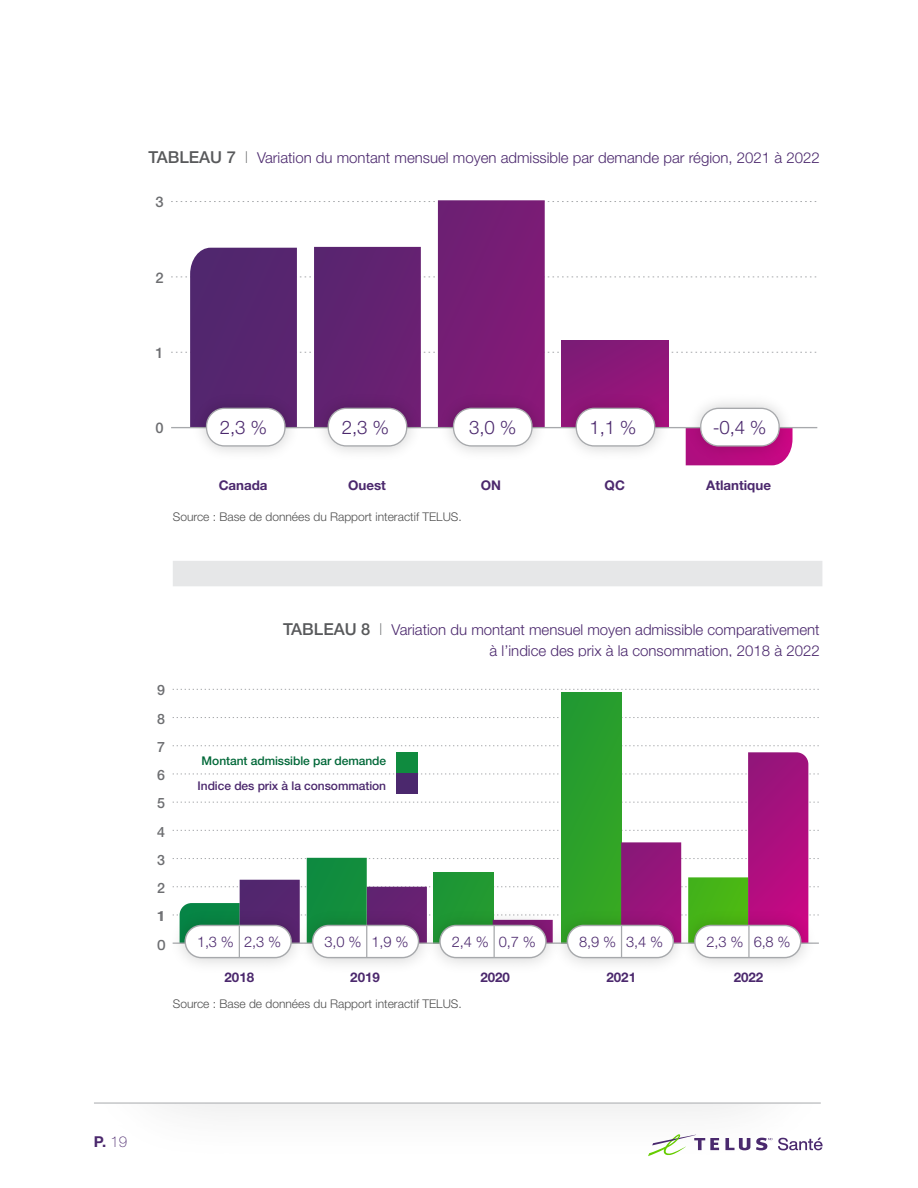
<style>
.page{position:relative;width:918px;height:1188px;background:#fff}
.page>*{position:absolute;margin:0;border:0;box-sizing:border-box;transform-origin:0 0}
.t1{font:300 18.75px "Helvetica Neue LT Std";color:#4b286d}
.t2{font:300 15px/21px "Helvetica Neue LT Std";color:#4b286d;text-align:right}
.t3{font:700 15px "Helvetica Neue LT Std";color:#4b286d}
.t4{font:300 14.7px "Helvetica Neue LT Std";color:#4b286d}
.t5{font:500 14.7px "Helvetica Neue LT Std";color:#6d6e71}
.t6{font:500 14.25px/28.2px "Helvetica Neue LT Std";color:#6d6e71;text-align:justify}
.t7{font:700 13.35px "Helvetica Neue LT Std";color:#4b286d}
.t8{font:300 12px "Helvetica Neue LT Std";color:#4f4f4f}
.t9{font:500 12px "Helvetica Neue LT Std";letter-spacing:-.005em;color:#4b286d}
.t10{font:500 12px "Helvetica Neue LT Std";letter-spacing:-.005em;color:#006838}
.s1{font-weight:500;font-size:16.5px;color:#58595b}
.s2{font-weight:100;font-size:16.5px;color:#58595b}
.s3{font-weight:100}
</style>
<div class="page">
<hr style="left:94px;top:1103px;width:727px;height:1px;background:#a7a9ac">
<svg style="left:725px;top:1138px;width:25px;height:12px"></svg>
<svg style="left:648px;top:1134px;width:71px;height:22px"></svg>
<svg style="left:756px;top:1138px;width:67px;height:12px"></svg>
<svg style="left:171px;top:200px;width:646px;height:229px"></svg>
<hr style="left:171px;top:427px;width:646px;height:1px;background:#a7a9ac">
<img style="left:185px;top:386px;width:243px;height:66px">
<div style="left:207px;top:408px;width:78px;height:38px;background:#fff;border-radius:18px"></div>
<div style="left:206px;top:408px;width:80px;height:39px;border:1px solid #a7a9ac;border-radius:18px"></div>
<div style="left:328px;top:408px;width:79px;height:38px;background:#fff;border-radius:18px"></div>
<div style="left:328px;top:408px;width:79px;height:39px;border:1px solid #a7a9ac;border-radius:18px"></div>
<img style="left:432px;top:386px;width:245px;height:67px">
<div style="left:454px;top:408px;width:78px;height:38px;background:#fff;border-radius:18px"></div>
<div style="left:453px;top:408px;width:80px;height:39px;border:1px solid #a7a9ac;border-radius:18px"></div>
<div style="left:576px;top:408px;width:79px;height:38px;background:#fff;border-radius:18px"></div>
<div style="left:576px;top:408px;width:79px;height:39px;border:1px solid #a7a9ac;border-radius:18px"></div>
<img style="left:679px;top:386px;width:122px;height:80px">
<div style="left:701px;top:408px;width:78px;height:38px;background:#fff;border-radius:18px"></div>
<div style="left:700px;top:408px;width:80px;height:39px;border:1px solid #a7a9ac;border-radius:18px"></div>
<div style="left:173px;top:561px;width:649px;height:25px;background:#e6e7e8"></div>
<svg style="left:173px;top:689px;width:646px;height:213px"></svg>
<img style="left:172px;top:902px;width:117px;height:62px">
<div style="left:185px;top:925px;width:106px;height:33px;background:#fff;border-radius:16px"></div>
<div style="left:185px;top:925px;width:107px;height:33px;border:1px solid #a7a9ac;border-radius:16px"></div>
<hr style="left:239px;top:925px;width:1px;height:32px;background:#a7a9ac">
<img style="left:289px;top:902px;width:128px;height:62px">
<div style="left:313px;top:925px;width:106px;height:33px;background:#fff;border-radius:16px"></div>
<div style="left:312px;top:925px;width:107px;height:33px;border:1px solid #a7a9ac;border-radius:16px"></div>
<hr style="left:366px;top:925px;width:1px;height:32px;background:#a7a9ac">
<img style="left:417px;top:902px;width:127px;height:62px">
<div style="left:440px;top:925px;width:106px;height:33px;background:#fff;border-radius:16px"></div>
<div style="left:439px;top:925px;width:108px;height:33px;border:1px solid #a7a9ac;border-radius:16px"></div>
<hr style="left:494px;top:925px;width:1px;height:32px;background:#a7a9ac">
<img style="left:544px;top:902px;width:127px;height:62px">
<div style="left:567px;top:925px;width:106px;height:33px;background:#fff;border-radius:16px"></div>
<div style="left:567px;top:925px;width:107px;height:33px;border:1px solid #a7a9ac;border-radius:16px"></div>
<hr style="left:621px;top:925px;width:1px;height:32px;background:#a7a9ac">
<img style="left:671px;top:902px;width:148px;height:62px">
<div style="left:695px;top:925px;width:106px;height:33px;background:#fff;border-radius:16px"></div>
<div style="left:694px;top:925px;width:107px;height:33px;border:1px solid #a7a9ac;border-radius:16px"></div>
<hr style="left:748px;top:925px;width:2px;height:32px;background:#a7a9ac">
<div style="left:396px;top:773px;width:22px;height:21px;background:#4b286d"></div>
<div style="left:396px;top:752px;width:22px;height:21px;background:#0f8b3f"></div>
<p class="t2" style="left:148px;top:147px;width:673px"><span class="s1">TABLEAU 7</span> <span class="s2">l</span> Variation du montant mensuel moyen admissible par demande par région, 2021 à 2022</p>
<p class="t5" style="left:155px;top:193px;width:10px">3</p>
<p class="t5" style="left:155px;top:269px;width:10px">2</p>
<p class="t5" style="left:155px;top:344px;width:10px">1</p>
<p class="t5" style="left:155px;top:419px;width:10px">0</p>
<p class="t1" style="left:220px;top:416px;width:49px">2,3 %</p>
<p class="t1" style="left:342px;top:416px;width:49px">2,3 %</p>
<p class="t1" style="left:469px;top:416px;width:49px">3,0 %</p>
<p class="t1" style="left:589px;top:416px;width:49px">1,1 %</p>
<p class="t1" style="left:713px;top:416px;width:55px">-0,4 %</p>
<p class="t7" style="left:219px;top:477px;width:50px">Canada</p>
<p class="t7" style="left:348px;top:477px;width:39px">Ouest</p>
<p class="t7" style="left:481px;top:477px;width:22px">ON</p>
<p class="t7" style="left:605px;top:477px;width:22px">QC</p>
<p class="t7" style="left:706px;top:477px;width:66px">Atlantique</p>
<p class="t8" style="left:173px;top:509px;width:290px">Source : Base de données du Rapport interactif TELUS.</p>
<p class="t2" style="left:283px;top:618px;width:538px"><span class="s1">TABLEAU 8</span> <span class="s2">l</span> Variation du montant mensuel moyen admissible comparativement à l’indice des prix à la consommation, 2018 à 2022</p>
<p class="t6" style="left:157px;top:676px;width:9px">9<br>8<br>7<br>6<br>5<br>4<br>3<br>2<br>1</p>
<p class="t6" style="left:157px;top:930px;width:9px">0</p>
<p class="t10" style="left:202px;top:753px;width:186px">Montant admissible par demande</p>
<p class="t9" style="left:198px;top:779px;width:190px">Indice des prix à la consommation</p>
<p class="t4" style="left:197px;top:933px;width:86px">1,3 % 2,3 %</p>
<p class="t4" style="left:324px;top:933px;width:86px">3,0 % 1,9 %</p>
<p class="t4" style="left:452px;top:933px;width:86px">2,4 % 0,7 %</p>
<p class="t4" style="left:579px;top:933px;width:86px">8,9 % 3,4 %</p>
<p class="t4" style="left:707px;top:933px;width:86px">2,3 % 6,8 %</p>
<p class="t7" style="left:225px;top:969px;width:31px">2018</p>
<p class="t7" style="left:350px;top:969px;width:31px">2019</p>
<p class="t7" style="left:480px;top:969px;width:31px">2020</p>
<p class="t8" style="left:173px;top:996px;width:290px">Source : Base de données du Rapport interactif TELUS.</p>
<p class="t7" style="left:606px;top:969px;width:31px">2021</p>
<p class="t7" style="left:734px;top:969px;width:31px">2022</p>
<p class="t3" style="left:94px;top:1132px;width:35px">P. <span class="s3">19</span></p>
</div>
